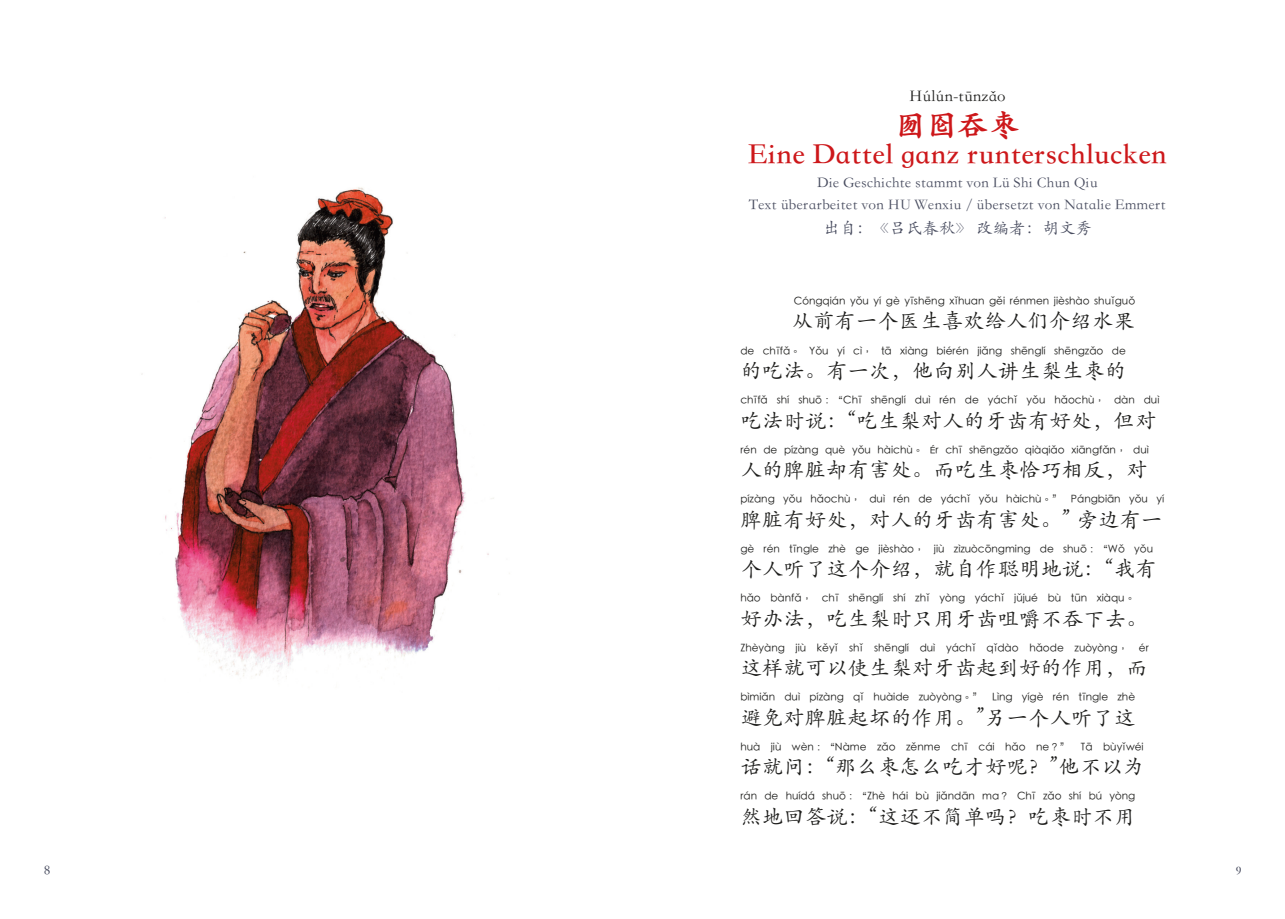
<style>
.page{position:relative;width:1285px;height:919px;background:#fff}
.page>*{position:absolute;margin:0;border:0;box-sizing:border-box;transform-origin:0 0}
.t1{font:700 30px "ST Kaiti SC";color:#cd171a}
.t2{font:900 30px "ST Kaiti SC";color:#cd171a}
.t3{font:21px "ST Kaiti SC";letter-spacing:.02em;color:#1d1d1b}
.t4{font:16.5px "ST Kaiti SC";color:#494d60}
.t5{font:16.5px "ST Kaiti SC";color:#1d1d1b}
.t6{font:15px/22.5px "ST Kaiti SC";color:#494d60;text-align:center}
.t7{font:700 13.5px "ST Kaiti SC";color:#494d60}
.t8{font:700 12px "ST Kaiti SC";color:#494d60}
.t9{font:300 10.5px "ST Heiti TC";color:#1d1d1b}
</style>
<div class="page">
<img style="left:141px;top:187px;width:358px;height:490px">
<h3 class="t5" style="left:908px;top:85px;width:98px">Húlún-tūnzǎo</h3>
<h1 class="t2" style="left:895px;top:102px;width:125px">囫囵吞枣</h1>
<h1 class="t1" style="left:747px;top:133px;width:420px">Eine Dattel ganz runterschlucken</h1>
<h3 class="t6" style="left:748px;top:171px;width:418px">Die Geschichte stammt von Lü Shi Chun Qiu<br>Text überarbeitet von HU Wenxiu / übersetzt von Natalie Emmert</h3>
<h3 class="t4" style="left:823px;top:215px;width:270px">出自：《吕氏春秋》 改编者：胡文秀</h3>
<p class="t9" style="left:793px;top:296px;width:343px">Cóngqián yǒu yí gè yīshēng xǐhuan gěi rénmen jièshào shuǐguǒ</p>
<h2 class="t3" style="left:791px;top:305px;width:344px">从前有一个医生喜欢给人们介绍水果</h2>
<h2 class="t3" style="left:740px;top:355px;width:387px">的吃法。有一次，他向别人讲生梨生枣的</h2>
<h2 class="t3" style="left:740px;top:404px;width:417px">吃法时说：“吃生梨对人的牙齿有好处，但对</h2>
<h2 class="t3" style="left:740px;top:454px;width:408px">人的脾脏却有害处。而吃生枣恰巧相反，对</h2>
<h2 class="t3" style="left:740px;top:503px;width:423px">脾脏有好处，对人的牙齿有害处。” 旁边有一</h2>
<h2 class="t3" style="left:740px;top:553px;width:417px">个人听了这个介绍，就自作聪明地说：“我有</h2>
<h2 class="t3" style="left:740px;top:602px;width:408px">好办法，吃生梨时只用牙齿咀嚼不吞下去。</h2>
<h2 class="t3" style="left:740px;top:652px;width:408px">这样就可以使生梨对牙齿起到好的作用，而</h2>
<h2 class="t3" style="left:740px;top:701px;width:396px">避免对脾脏起坏的作用。”另一个人听了这</h2>
<h2 class="t3" style="left:740px;top:751px;width:404px">话就问：“那么枣怎么吃才好呢？”他不以为</h2>
<h2 class="t3" style="left:740px;top:800px;width:396px">然地回答说：“这还不简单吗？吃枣时不用</h2>
<p class="t9" style="left:740px;top:345px;width:387px">de chīfǎ。 Yǒu yí cì， tā xiàng biérén jiǎng shēnglí shēngzǎo de</p>
<p class="t9" style="left:740px;top:395px;width:420px">chīfǎ shí shuō：“Chī shēnglí duì rén de yáchǐ yǒu hǎochù， dàn duì</p>
<p class="t9" style="left:740px;top:444px;width:410px">rén de pízàng què yǒu hàichù。 Ér chī shēngzǎo qiàqiǎo xiāngfǎn， duì</p>
<p class="t9" style="left:740px;top:494px;width:425px">pízàng yǒu hǎochù， duì rén de yáchǐ yǒu hàichù。” Pángbiān yǒu yí</p>
<p class="t9" style="left:740px;top:543px;width:414px">gè rén tīngle zhè ge jièshào， jiù zìzuòcōngming de shuō：“Wǒ yǒu</p>
<p class="t9" style="left:740px;top:593px;width:396px">hǎo bànfǎ， chī shēnglí shí zhǐ yòng yáchǐ jǔjué bù tūn xiàqu。</p>
<p class="t9" style="left:740px;top:642px;width:410px">Zhèyàng jiù kěyǐ shǐ shēnglí duì yáchǐ qǐdào hǎode zuòyòng， ér</p>
<p class="t9" style="left:740px;top:692px;width:396px">bìmiǎn duì pízàng qǐ huàide zuòyòng。” Lìng yígè rén tīngle zhè</p>
<p class="t9" style="left:740px;top:741px;width:405px">huà jiù wèn：“Nàme zǎo zěnme chī cái hǎo ne？” Tā bùyǐwéi</p>
<p class="t9" style="left:740px;top:791px;width:396px">rán de huídá shuō：“Zhè hái bù jiǎndān ma？ Chī zǎo shí bú yòng</p>
<p class="t7" style="left:44px;top:860px;width:8px">8</p>
<p class="t8" style="left:1235px;top:862px;width:7px">9</p>
</div>
